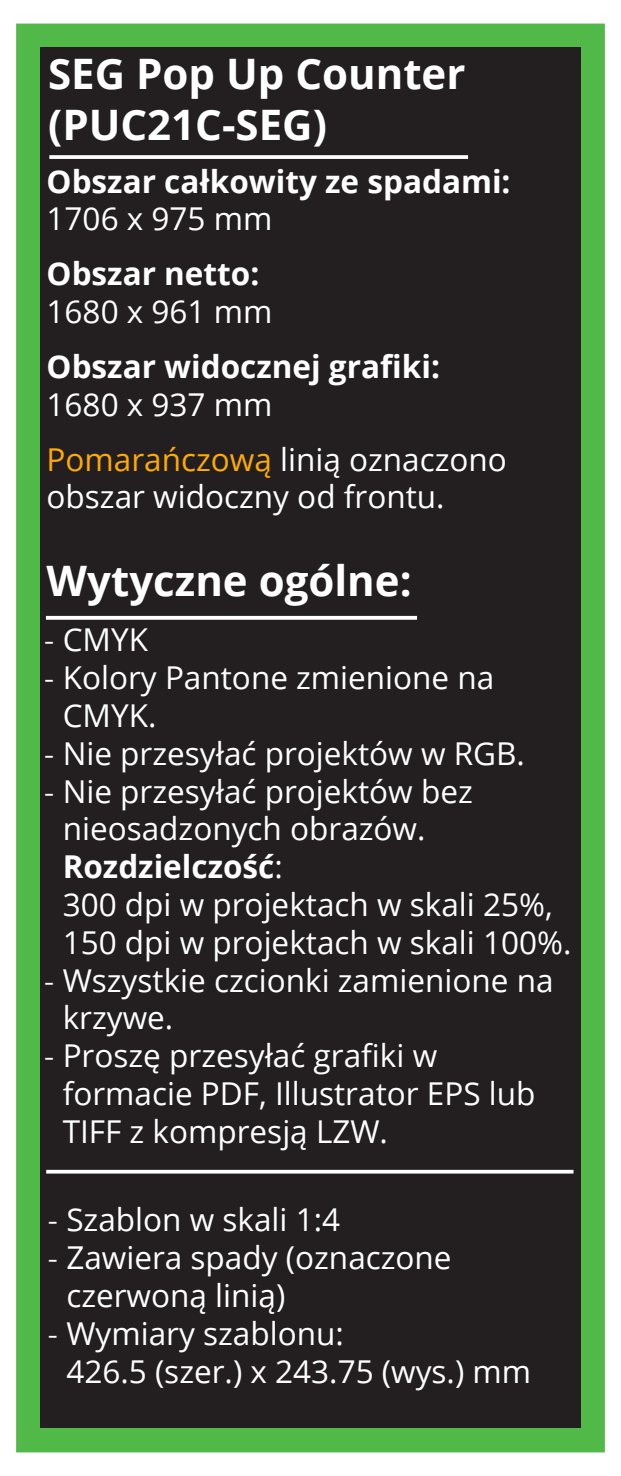
<style>
.page{position:relative;width:621px;height:1476px;background:#fff}
.page>*{position:absolute;margin:0;border:0;box-sizing:border-box;transform-origin:0 0}
.t1{font:700 42px/50.4px "Open Sans";color:#fff}
.t2{font:31.5px/37.8px "Open Sans";color:#fff}
.t3{font:700 31.5px "Open Sans";color:#fff}
.s1{color:#fa0}
.s2{font-family:"Swiss 721 BT";font-weight:300}
.s3{font-weight:700}
</style>
<div class="page">
<div style="left:16px;top:24px;width:589px;height:1428px;border:35px solid #51b948"></div>
<div style="left:40px;top:48px;width:540px;height:1380px;background:#231f20"></div>
<svg style="left:49px;top:155px;width:419px;height:4px;background:#f1f0f1"></svg>
<hr style="left:46px;top:616px;width:371px;height:3px;background:#fff">
<svg style="left:46px;top:1170px;width:527px;height:4px;background:#e7e7e7"></svg>
<h1 class="t1" style="left:48px;top:48px;width:419px">SEG Pop Up Counter (PUC21C-SEG)</h1>
<p class="t3" style="left:47px;top:160px;width:465px">Obszar całkowity ze spadami:</p>
<p class="t2" style="left:47px;top:199px;width:227px">1706 x 975 mm</p>
<p class="t3" style="left:47px;top:251px;width:214px">Obszar netto:</p>
<p class="t2" style="left:47px;top:292px;width:227px">1680 x 961 mm</p>
<p class="t3" style="left:47px;top:345px;width:395px">Obszar widocznej grafiki:</p>
<p class="t2" style="left:47px;top:376px;width:462px;line-height:55.3px">1680 x 937 mm<br><span class="s1">Pomarańczową</span> linią oznaczono</p>
<p class="t2" style="left:47px;top:477px;width:399px">obszar widoczny od frontu.</p>
<h1 class="t1" style="left:47px;top:555px;width:366px">Wytyczne ogólne:</h1>
<p class="t2" style="left:44px;top:620px;width:105px"><span class="s2">-</span> CMYK</p>
<p class="t2" style="left:63px;top:658px;width:433px;text-indent:-19px"><span class="s2">-</span> Kolory Pantone zmienione na<br>CMYK.</p>
<p class="t2" style="left:44px;top:734px;width:482px"><span class="s2">-</span> Nie przesyłać projektów w RGB.</p>
<p class="t2" style="left:63px;top:771px;width:510px;text-indent:-19px"><span class="s2">-</span> Nie przesyłać projektów bez nieosadzonych obrazów.<br><span class="s3">Rozdzielczość</span>:<br>300 dpi w projektach w skali 25%,<br>150 dpi w projektach w skali 100%.</p>
<p class="t2" style="left:63px;top:960px;width:492px;text-indent:-19px"><span class="s2">-</span> Wszystkie czcionki zamienione na krzywe.</p>
<p class="t2" style="left:63px;top:1036px;width:474px;text-indent:-19px"><span class="s2">-</span> Proszę przesyłać grafiki w formacie PDF, Illustrator EPS lub<br>TIFF z kompresją LZW.</p>
<p class="t2" style="left:48px;top:1200px;width:294px"><span class="s2">-</span> Szablon w skali 1:4</p>
<p class="t2" style="left:66px;top:1238px;width:387px;text-indent:-19px"><span class="s2">-</span> Zawiera spady (oznaczone czerwoną linią)</p>
<p class="t2" style="left:66px;top:1314px;width:466px;text-indent:-19px"><span class="s2">-</span> Wymiary szablonu:<br>426.5 (szer.) x 243.75 (wys.) mm</p>
</div>
